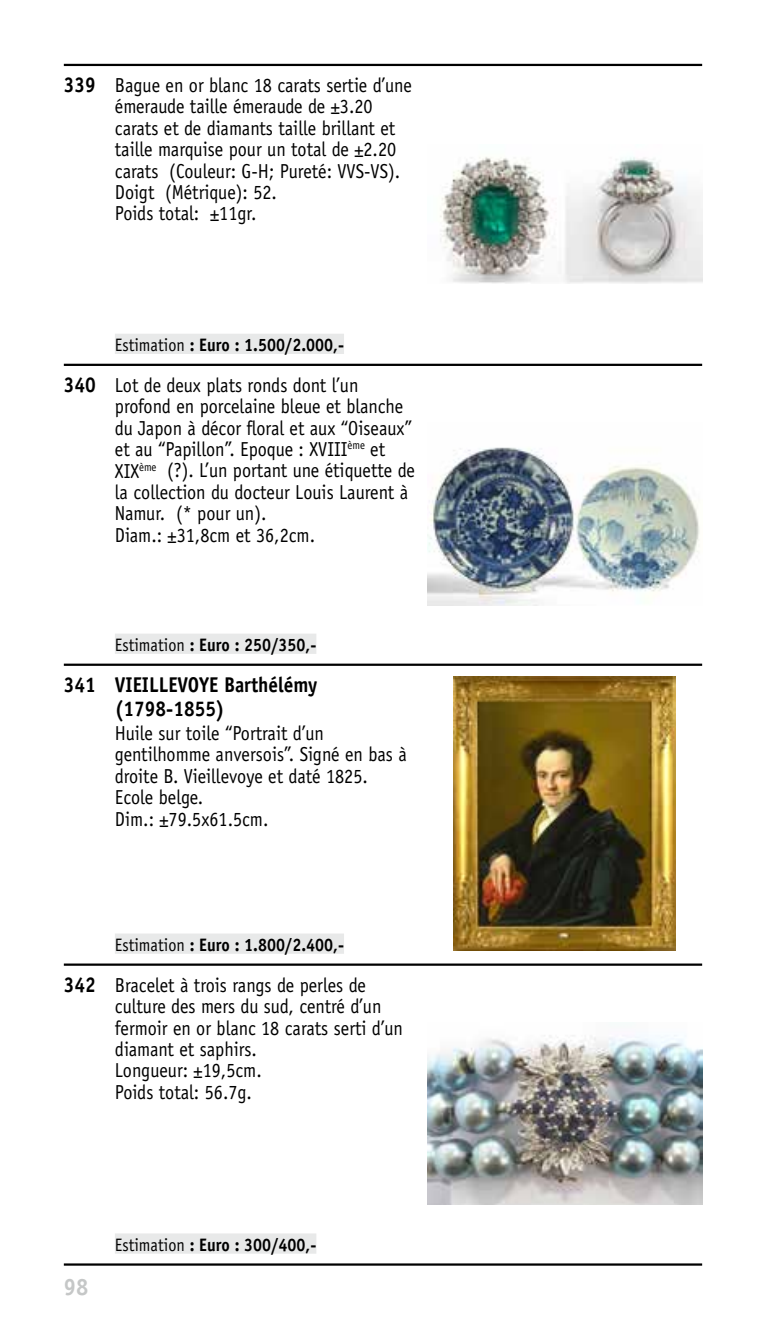
<style>
.page{position:relative;width:766px;height:1340px;background:#fff}
.page>*{position:absolute;margin:0;border:0;box-sizing:border-box;transform-origin:0 0}
.t1{font:700 23.62px "Officina Sans Std";color:#c5c7c7;scale:.94 1}
.t2{font:700 21.38px/23.6px "Officina Sans Std";color:#000;scale:.9 1}
.t3{font:20.25px/21.4px "Officina Sans Std";color:#000;scale:.9 1}
.t4{font:700 18px "Officina Sans Std";color:#000;scale:.9 1}
.s1{font-weight:700;font-size:21.38px}
.s2{font-weight:400}
</style>
<div class="page">
<img style="left:440px;top:157px;width:262px;height:126px">
<div style="left:115px;top:334px;width:229px;height:20px;background:#e8e9e9"></div>
<img style="left:427px;top:447px;width:273px;height:158px">
<div style="left:115px;top:633px;width:201px;height:21px;background:#e8e9e9"></div>
<img style="left:454px;top:676px;width:221px;height:274px">
<div style="left:115px;top:933px;width:229px;height:20px;background:#e8e9e9"></div>
<img style="left:427px;top:1035px;width:275px;height:169px">
<div style="left:115px;top:1233px;width:201px;height:20px;background:#e8e9e9"></div>
<hr style="left:64px;top:64px;width:638px;height:2px;background:#000">
<hr style="left:64px;top:364px;width:638px;height:2px;background:#000">
<hr style="left:64px;top:663px;width:638px;height:3px;background:#000">
<hr style="left:64px;top:963px;width:638px;height:2px;background:#000">
<hr style="left:64px;top:1263px;width:638px;height:2px;background:#000">
<p class="t3" style="left:115px;top:75px;width:331px;text-indent:-51px"><span class="s1">339</span> Bague en or blanc 18 carats sertie d’une émeraude taille émeraude de ±3.20 carats et de diamants taille brillant et taille marquise pour un total de ±2.20 carats (Couleur: G-H; Pureté: VVS-VS).<br>Doigt (Métrique): 52.<br>Poids total: ±11gr.</p>
<p class="t4" style="left:115px;top:333px;width:256px"><span class="s2">Estimation</span> : Euro : 1.500/2.000,-</p>
<p class="t3" style="left:115px;top:374px;width:335px;text-indent:-51px"><span class="s1">340</span> Lot de deux plats ronds dont l’un profond en porcelaine bleue et blanche du Japon à décor floral et aux “Oiseaux” et au “Papillon”. Epoque : XVIII<sup>ème</sup> et XIX<sup>ème</sup> (?). L’un portant une étiquette de la collection du docteur Louis Laurent à Namur. (* pour un).<br>Diam.: ±31,8cm et 36,2cm.</p>
<p class="t4" style="left:115px;top:633px;width:225px"><span class="s2">Estimation</span> : Euro : 250/350,-</p>
<p class="t2" style="left:115px;top:672px;width:226px;text-indent:-51px">341 VIEILLEVOYE Barthélémy (1798-1855)</p>
<p class="t3" style="left:115px;top:722px;width:326px">Huile sur toile “Portrait d’un gentilhomme anversois”. Signé en bas à droite B. Vieillevoye et daté 1825.<br>Ecole belge.<br>Dim.: ±79.5x61.5cm.</p>
<p class="t4" style="left:115px;top:933px;width:256px"><span class="s2">Estimation</span> : Euro : 1.800/2.400,-</p>
<p class="t3" style="left:115px;top:974px;width:321px;text-indent:-51px"><span class="s1">342</span> Bracelet à trois rangs de perles de culture des mers du sud, centré d’un fermoir en or blanc 18 carats serti d’un diamant et saphirs.<br>Longueur: ±19,5cm.<br>Poids total: 56.7g.</p>
<p class="t1" style="left:64px;top:1272px;width:28px">98</p>
<p class="t4" style="left:115px;top:1233px;width:225px"><span class="s2">Estimation</span> : Euro : 300/400,-</p>
</div>
